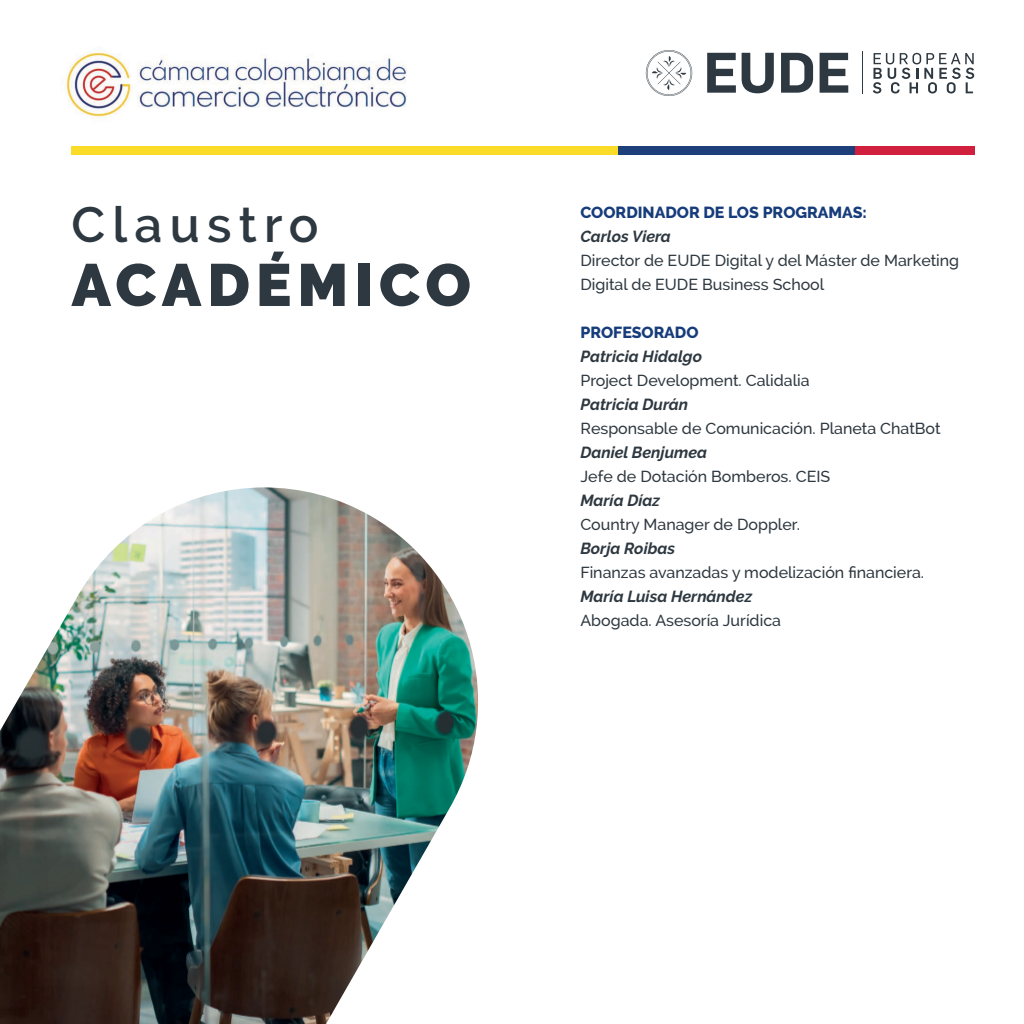
<style>
.page{position:relative;width:1024px;height:1024px;background:#fff}
.page>*{position:absolute;margin:0;border:0;box-sizing:border-box;transform-origin:0 0}
.t1{font:900 59.5px "Raleway";letter-spacing:.1em;color:#2e3840}
.t2{font:600 49.4px "Raleway";letter-spacing:.145em;color:#2e3840}
.t3{font:500 16px/24px "Raleway";color:#2e3840}
.t4{font:italic 700 16px "Raleway";color:#2e3840}
.t5{font:800 16px "Raleway";color:#173c7b}
</style>
<div class="page">
<svg style="left:707px;top:53px;width:29px;height:40px"></svg>
<svg style="left:742px;top:53px;width:32px;height:40px"></svg>
<svg style="left:781px;top:53px;width:32px;height:40px"></svg>
<svg style="left:820px;top:53px;width:28px;height:40px"></svg>
<hr style="left:862px;top:52px;width:1px;height:42px;background:#2e3840">
<svg style="left:646px;top:50px;width:46px;height:46px"></svg>
<svg style="left:873px;top:53px;width:101px;height:41px"></svg>
<div style="left:71px;top:147px;width:904px;height:8px;background:#fadc28"></div>
<div style="left:619px;top:147px;width:356px;height:8px;background:#1d3f7a"></div>
<div style="left:855px;top:147px;width:120px;height:8px;background:#d0203e"></div>
<img style="left:0;top:487px;width:478px;height:537px">
<img style="left:66px;top:50px;width:341px;height:69px">
<h2 class="t2" style="left:71px;top:197px;width:249px">Claustro</h2>
<h1 class="t1" style="left:71px;top:251px;width:401px">ACADÉMICO</h1>
<p class="t5" style="left:580px;top:203px;width:288px">COORDINADOR DE LOS PROGRAMAS:</p>
<p class="t4" style="left:580px;top:227px;width:92px">Carlos Viera</p>
<p class="t3" style="left:580px;top:248px;width:380px">Director de EUDE Digital y del Máster de Marketing<br>Digital de EUDE Business School</p>
<p class="t5" style="left:580px;top:323px;width:120px">PROFESORADO</p>
<p class="t4" style="left:580px;top:347px;width:123px">Patricia Hidalgo</p>
<p class="t3" style="left:580px;top:368px;width:231px">Project Development. Calidalia</p>
<p class="t4" style="left:580px;top:395px;width:109px">Patricia Durán</p>
<p class="t3" style="left:580px;top:416px;width:362px">Responsable de Comunicación. Planeta ChatBot</p>
<p class="t4" style="left:580px;top:443px;width:128px">Daniel Benjumea</p>
<p class="t3" style="left:580px;top:464px;width:252px">Jefe de Dotación Bomberos. CEIS</p>
<p class="t4" style="left:580px;top:491px;width:81px">María Díaz</p>
<p class="t3" style="left:580px;top:512px;width:221px">Country Manager de Doppler.</p>
<p class="t4" style="left:580px;top:539px;width:96px">Borja Roibas</p>
<p class="t3" style="left:580px;top:560px;width:345px">Finanzas avanzadas y modelización financiera.</p>
<p class="t4" style="left:580px;top:587px;width:173px">María Luisa Hernández</p>
<p class="t3" style="left:580px;top:608px;width:202px">Abogada. Asesoría Jurídica</p>
</div>
